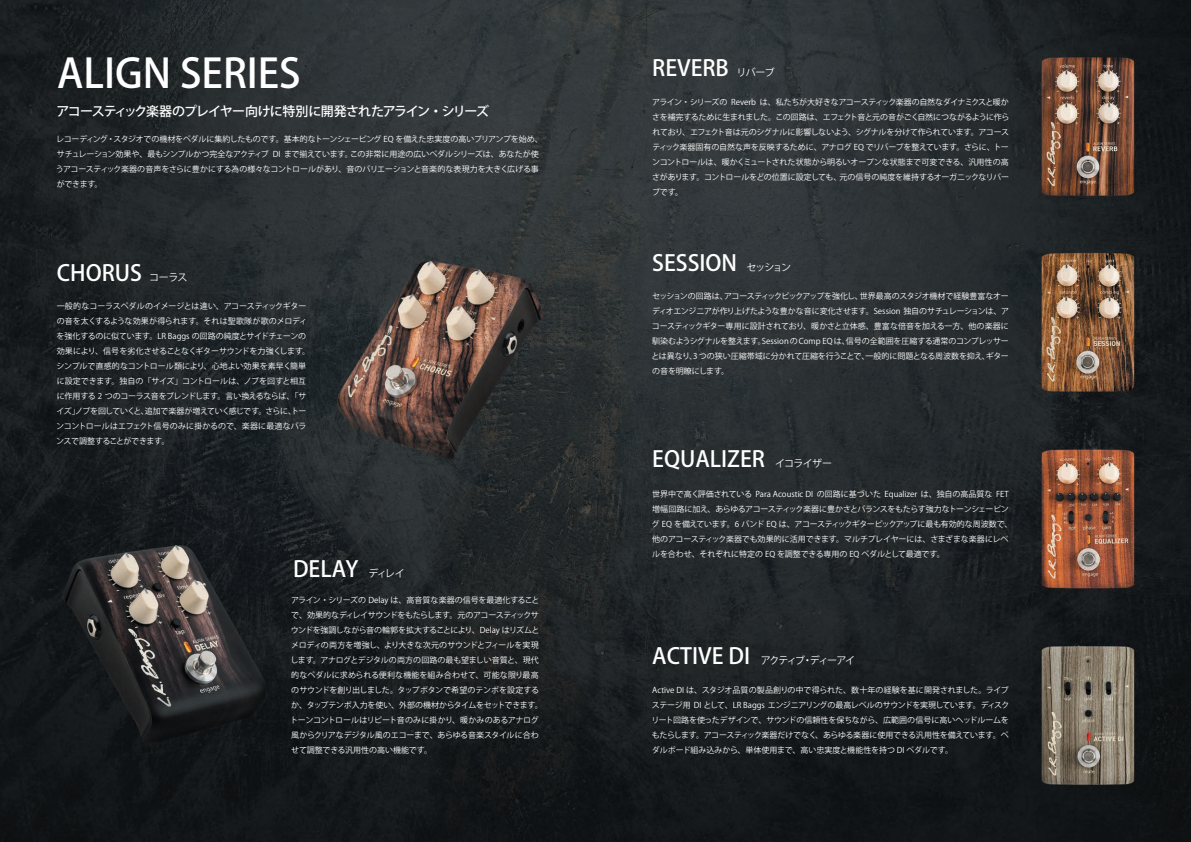
<style>
.page{position:relative;width:1191px;height:842px;background:#fff}
.page>*{position:absolute;margin:0;border:0;box-sizing:border-box;transform-origin:0 0}
.t1{font:500 40px "Koz Go Pr 6 N";color:#fff}
.t2{font:500 22px "Koz Go Pr 6 N";color:#fff}
.t3{font:500 13px "Koz Go Pr 6 N";letter-spacing:-.08em;color:#fff}
.t4{font:10px "Koz Go Pr 6 N";letter-spacing:-.09em;color:#fff}
.t5{font:10px "Koz Go Pr 6 N";letter-spacing:-.145em;color:#fff}
.t6{font:8px/15px "Koz Go Pr 6 N";letter-spacing:-.02em;color:#fff}
</style>
<div class="page">
<img style="left:0;top:0;width:1191px;height:842px">
<h1 class="t1" style="left:57px;top:51px;width:245px">ALIGN SERIES</h1>
<h3 class="t3" style="left:56px;top:104px;width:434px">アコースティック楽器のプレイヤー向けに特別に開発されたアライン・シリーズ</h3>
<p class="t6" style="left:56px;top:131px;width:488px">レコーディング・スタジオでの機材をペダルに集約したものです。基本的なトーンシェーピング EQ を備えた忠実度の高いプリアンプを始め、サチュレーション効果や、最もシンプルかつ完全なアクティブ DI まで揃えています。この非常に用途の広いペダルシリーズは、あなたが使うアコースティック楽器の音声をさらに豊かにする為の様々なコントロールがあり、音のバリエーションと音楽的な表現力を大きく広げる事ができます。</p>
<h2 class="t2" style="left:57px;top:261px;width:87px">CHORUS</h2>
<p class="t4" style="left:149px;top:272px;width:40px">コーラス</p>
<p class="t6" style="left:56px;top:299px;width:255px">一般的なコーラスペダルのイメージとは違い、アコースティックギターの音を太くするような効果が得られます。それは聖歌隊が歌のメロディを強化するのに似ています。LR Baggs の回路の純度とサイドチェーンの効果により、信号を劣化させることなくギターサウンドを力強くします。シンプルで直感的なコントロール類により、心地よい効果を素早く簡単に設定できます。独自の「サイズ」コントロールは、ノブを回すと相互に作用する 2 つのコーラス音をブレンドします。言い換えるならば、「サイズ」ノブを回していくと、追加で楽器が増えていく感じです。さらに、トーンコントロールはエフェクト信号のみに掛かるので、楽器に最適なバランスで調整することができます。</p>
<h2 class="t2" style="left:293px;top:557px;width:67px">DELAY</h2>
<p class="t6" style="left:290px;top:593px;width:254px">アライン・シリーズの Delay は、高音質な楽器の信号を最適化することで、効果的なディレイサウンドをもたらします。元のアコースティックサウンドを強調しながら音の輪郭を拡大することにより、Delay はリズムとメロディの両方を増強し、より大きな次元のサウンドとフィールを実現します。アナログとデジタルの両方の回路の最も望ましい音質と、現代的なペダルに求められる便利な機能を組み合わせて、可能な限り最高のサウンドを創り出しました。タップボタンで希望のテンポを設定するか、タップテンポ入力を使い、外部の機材からタイムをセットできます。トーンコントロールはリピート音のみに掛かり、暖かみのあるアナログ風からクリアなデジタル風のエコーまで、あらゆる音楽スタイルに合わせて調整できる汎用性の高い機能です。</p>
<p class="t4" style="left:368px;top:568px;width:38px">ディレイ</p>
<h2 class="t2" style="left:652px;top:55px;width:78px">REVERB</h2>
<p class="t4" style="left:736px;top:66px;width:40px">リバーブ</p>
<p class="t6" style="left:652px;top:94px;width:359px;text-align:justify">アライン・シリーズの Reverb は、私たちが大好きなアコースティック楽器の自然なダイナミクスと暖かさを補完するために生まれました。この回路は、エフェクト音と元の音がごく自然につながるように作られており、エフェクト音は元のシグナルに影響しないよう、シグナルを分けて作られています。アコースティック楽器固有の自然な声を反映するために、アナログ EQ でリバーブを整えています。さらに、トーンコントロールは、暖かくミュートされた状態から明るいオープンな状態まで可変できる、汎用性の高さがあります。コントロールをどの位置に設定しても、元の信号の純度を維持するオーガニックなリバーブです。</p>
<h2 class="t2" style="left:652px;top:250px;width:86px">SESSION</h2>
<p class="t4" style="left:746px;top:262px;width:46px">セッション</p>
<p class="t6" style="left:651px;top:289px;width:359px;text-align:justify">セッションの回路は、アコースティックピックアップを強化し、世界最高のスタジオ機材で経験豊富なオーディオエンジニアが作り上げたような豊かな音に変化させます。Session 独自のサチュレーションは、アコースティックギター専用に設計されており、暖かさと立体感、豊富な倍音を加える一方、他の楽器に馴染むようシグナルを整えます。Session の Comp EQ は、信号の全範囲を圧縮する通常のコンプレッサーとは異なり、3 つの狭い圧縮帯域に分かれて圧縮を行うことで、一般的に問題となる周波数を抑え、ギターの音を明瞭にします。</p>
<h2 class="t2" style="left:652px;top:446px;width:114px">EQUALIZER</h2>
<p class="t4" style="left:775px;top:457px;width:59px">イコライザー</p>
<p class="t6" style="left:651px;top:487px;width:362px">世界中で高く評価されている Para Acoustic DI の回路に基づいた Equalizer は、独自の高品質な FET増幅回路に加え、あらゆるアコースティック楽器に豊かさとバランスをもたらす強力なトーンシェーピング EQ を備えています。6 バンド EQ は、アコースティックギターピックアップに最も有効的な周波数で、他のアコースティック楽器でも効果的に活用できます。マルチプレイヤーには、さまざまな楽器にレベルを合わせ、それぞれに特定の EQ を調整できる専用の EQ ペダルとして最適です。</p>
<h2 class="t2" style="left:652px;top:644px;width:99px">ACTIVE DI</h2>
<p class="t5" style="left:761px;top:655px;width:96px">アクティブ・ディーアイ</p>
<p class="t6" style="left:651px;top:682px;width:359px;text-align:justify">Active DI は、スタジオ品質の製品創りの中で得られた、数十年の経験を基に開発されました。ライブステージ用 DI として、LR Baggs エンジニアリングの最高レベルのサウンドを実現しています。ディスクリート回路を使ったデザインで、サウンドの信頼性を保ちながら、広範囲の信号に高いヘッドルームをもたらします。アコースティック楽器だけでなく、あらゆる楽器に使用できる汎用性を備えています。ペダルボード組み込みから、単体使用まで、高い忠実度と機能性を持つ DI ペダルです。</p>
</div>
